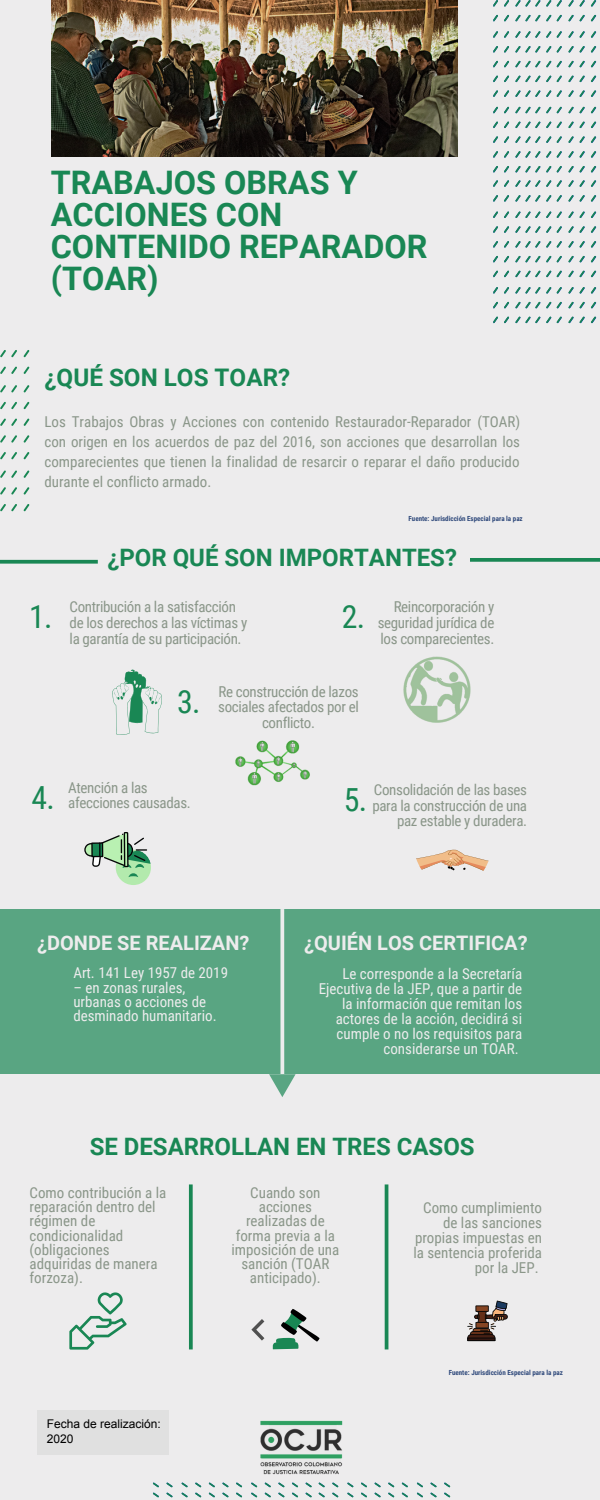
<style>
.page{position:relative;width:600px;height:1500px;background:#edeced}
.page>*{position:absolute;margin:0;border:0;box-sizing:border-box;transform-origin:0 0}
.t1{font:700 32.4px/32.2px "Roboto";color:#198754}
.t2{font:31.9px "Roboto Condensed";color:#198754}
.t3{font:700 24.2px "Roboto";color:#198754}
.t4{font:700 24px "Roboto";color:#198754}
.t5{font:700 20px "Roboto";color:#edeced}
.t6{font:15px/14.2px "Roboto Condensed";color:#8a9689;text-align:justify}
.t7{font:15px/15.8px "Roboto Condensed";letter-spacing:-.025em;color:#8a9689}
.t8{font:15px/15px "Roboto Condensed";color:#edeced}
.t9{font:700 7px "Roboto Condensed";color:#2f497b}
</style>
<div class="page">
<svg style="left:493px;top:0;width:104px;height:173px"></svg>
<svg style="left:493px;top:180px;width:104px;height:144px"></svg>
<img style="left:51px;top:0;width:406px;height:157px">
<svg style="left:113px;top:669px;width:49px;height:66px"></svg>
<img style="left:404px;top:656px;width:66px;height:67px">
<svg style="left:416px;top:850px;width:73px;height:21px"></svg>
<svg style="left:84px;top:832px;width:67px;height:53px"></svg>
<img style="left:235px;top:740px;width:75px;height:46px">
<svg style="left:0;top:350px;width:29px;height:162px"></svg>
<div style="left:0;top:909px;width:600px;height:165px;background:#59a582"></div>
<svg style="left:470px;top:558px;width:130px;height:4px"></svg>
<svg style="left:0;top:560px;width:98px;height:4px"></svg>
<svg style="left:280px;top:909px;width:4px;height:165px"></svg>
<svg style="left:269px;top:1074px;width:27px;height:23px"></svg>
<svg style="left:189px;top:1184px;width:4px;height:165px"></svg>
<hr style="left:385px;top:1184px;width:3px;height:165px;background:#198754">
<svg style="left:153px;top:1482px;width:159px;height:16px"></svg>
<svg style="left:319px;top:1482px;width:132px;height:16px"></svg>
<img style="left:240px;top:1420px;width:120px;height:71px">
<svg style="left:69px;top:1292px;width:58px;height:58px"></svg>
<svg style="left:251px;top:1309px;width:69px;height:41px"></svg>
<svg style="left:467px;top:1301px;width:41px;height:40px"></svg>
<div style="left:37px;top:1410px;width:132px;height:45px;background:#e0e0e0"></div>
<p class="t1" style="left:51px;top:166px;width:378px">TRABAJOS OBRAS Y<br>ACCIONES CON<br>CONTENIDO REPARADOR (TOAR)</p>
<p class="t3" style="left:45px;top:364px;width:247px">¿QUÉ SON LOS TOAR?</p>
<p class="t6" style="left:44px;top:411px;width:477px;line-height:20.2px">Los Trabajos Obras y Acciones con contenido Restaurador-Reparador (TOAR) con origen en los acuerdos de paz del 2016, son acciones que desarrollan los comparecientes que tienen la finalidad de resarcir o reparar el daño producido durante el conflicto armado.</p>
<p class="t9" style="left:409px;top:515px;width:116px">Fuente: Jurisdicción Especial para la paz</p>
<p class="t4" style="left:107px;top:544px;width:351px">¿POR QUÉ SON IMPORTANTES?</p>
<p class="t7" style="left:70px;top:599px;width:179px">Contribución a la satisfacción de los derechos a las víctimas y la garantía de su participación.</p>
<p class="t7" style="left:218px;top:684px;width:142px;text-align:center">Re construcción de lazos sociales afectados por el conflicto.</p>
<p class="t2" style="left:29px;top:599px;width:25px">1.</p>
<p class="t2" style="left:342px;top:599px;width:25px">2.</p>
<p class="t2" style="left:177px;top:683px;width:25px">3.</p>
<p class="t6" style="left:378px;top:599px;width:118px;line-height:15.8px;text-indent:16px">Reincorporación y seguridad jurídica de los comparecientes.</p>
<p class="t7" style="left:68px;top:780px;width:124px">Atención a las afecciones causadas.</p>
<p class="t7" style="left:372px;top:782px;width:156px;text-align:right">Consolidación de las bases para la construcción de una paz estable y duradera.</p>
<p class="t2" style="left:32px;top:779px;width:25px">4.</p>
<p class="t2" style="left:344px;top:781px;width:25px">5.</p>
<p class="t5" style="left:37px;top:931px;width:214px">¿DONDE SE REALIZAN?</p>
<p class="t5" style="left:304px;top:931px;width:225px">¿QUIÉN LOS CERTIFICA?</p>
<p class="t8" style="left:73px;top:966px;width:156px">Art. 141 Ley 1957 de 2019</p>
<p class="t8" style="left:73px;top:980px;width:145px;line-height:14.2px">– en zonas rurales, urbanas o acciones de desminado humanitario.</p>
<p class="t8" style="left:319px;top:966px;width:205px;text-align:right">Le corresponde a la Secretaría<br>Ejecutiva de la JEP, que a partir de la información que remitan los actores de la acción, decidirá si cumple o no los requisitos para considerarse un TOAR.</p>
<p class="t4" style="left:90px;top:1133px;width:386px">SE DESARROLLAN EN TRES CASOS</p>
<p class="t6" style="left:30px;top:1186px;width:138px;text-align:left">Como contribución a la reparación dentro del régimen de condicionalidad (obligaciones adquiridas de manera forzoza).</p>
<p class="t6" style="left:231px;top:1186px;width:110px;text-align:center">Cuando son acciones realizadas de forma previa a la imposición de una sanción (TOAR anticipado).</p>
<p class="t6" style="left:413px;top:1200px;width:130px;line-height:15px;text-align:right">Como cumplimiento de las sanciones propias impuestas en la sentencia proferida por la JEP.</p>
<p class="t9" style="left:449px;top:1368px;width:116px">Fuente: Jurisdicción Especial para la paz</p>
</div>
